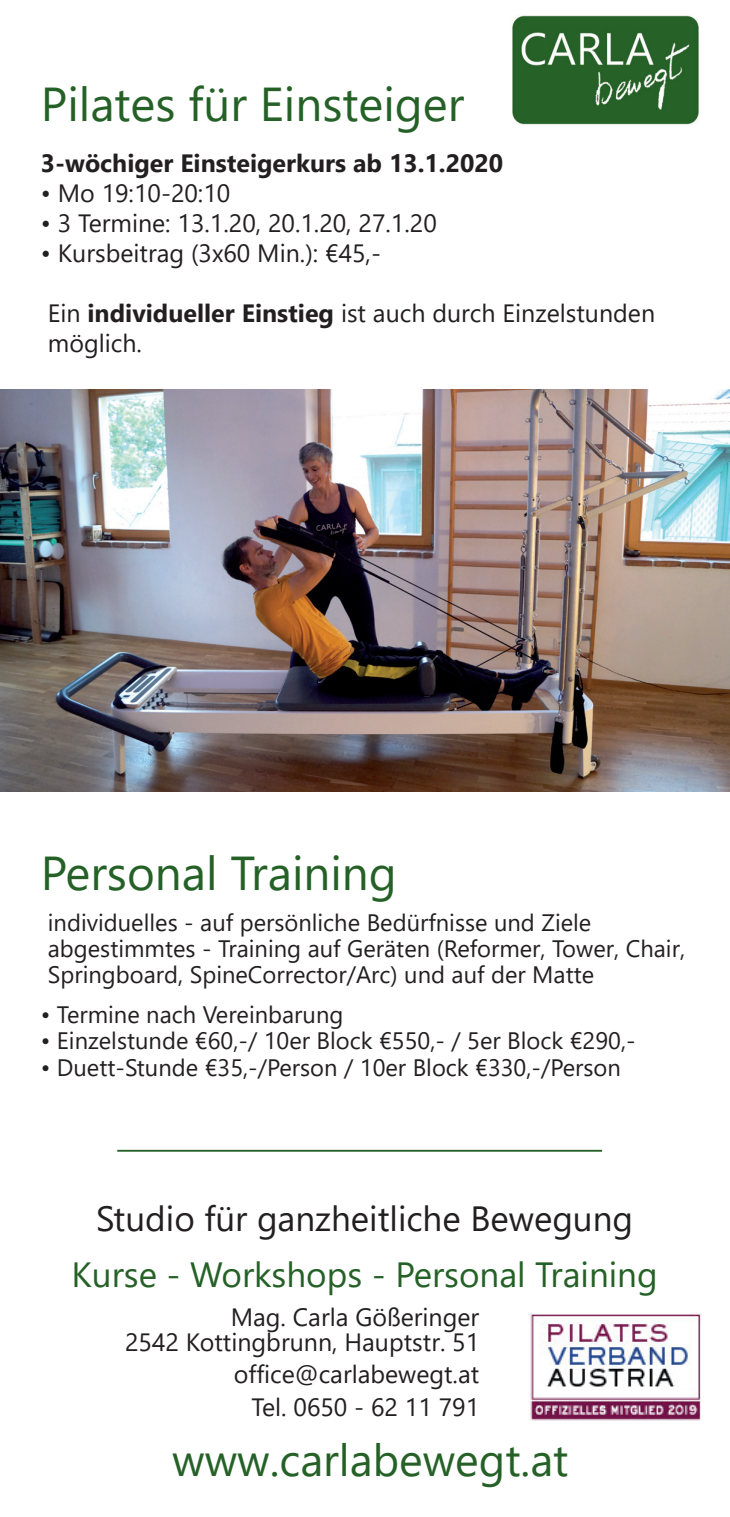
<style>
.page{position:relative;width:730px;height:1517px;background:#fff}
.page>*{position:absolute;margin:0;border:0;box-sizing:border-box;transform-origin:0 0}
.t1{font:47.5px "Segoe UI";color:#256127}
.t2{font:45px "Segoe UI";color:#256127}
.t3{font:35px "Segoe UI";color:#256127}
.t4{font:35px "Segoe UI";color:#231f20}
.t5{font:25px/30px "Segoe UI";color:#231f20;text-align:right}
.t6{font:700 25px "Segoe UI";color:#231f20}
.t7{font:23.75px/26px "Segoe UI";color:#231f20}
.s1{font-weight:700}
</style>
<div class="page">
<img style="left:512px;top:15px;width:187px;height:109px">
<img style="left:0;top:390px;width:730px;height:401px">
<img style="left:529px;top:1313px;width:172px;height:108px">
<hr style="left:117px;top:1149px;width:485px;height:2px;background:#256127">
<h1 class="t1" style="left:41px;top:59px;width:425px">Pilates für Einsteiger</h1>
<p class="t6" style="left:41px;top:139px;width:464px">3-wöchiger Einsteigerkurs ab 13.1.2020</p>
<p class="t5" style="left:41px;top:176px;width:191px">• Mo 19:10-20:10</p>
<p class="t5" style="left:41px;top:206px;width:398px">• 3 Termine: 13.1.20, 20.1.20, 27.1.20</p>
<p class="t5" style="left:41px;top:236px;width:342px">• Kursbeitrag (3x60 Min.): €45,-</p>
<p class="t5" style="left:48px;top:296px;width:609px;text-align:left">Ein <span class="s1">individueller Einstieg</span> ist auch durch Einzelstunden möglich.</p>
<h1 class="t1" style="left:41px;top:828px;width:357px">Personal Training</h1>
<p class="t7" style="left:48px;top:907px;width:639px">individuelles - auf persönliche Bedürfnisse und Ziele abgestimmtes - Training auf Geräten (Reformer, Tower, Chair,<br>Springboard, SpineCorrector/Arc) und auf der Matte</p>
<p class="t7" style="left:41px;top:999px;width:304px">• Termine nach Vereinbarung</p>
<p class="t7" style="left:41px;top:1026px;width:596px">• Einzelstunde €60,-/ 10er Block €550,- / 5er Block €290,-</p>
<p class="t7" style="left:41px;top:1052px;width:582px">• Duett-Stunde €35,-/Person / 10er Block €330,-/Person</p>
<h3 class="t4" style="left:96px;top:1185px;width:539px">Studio für ganzheitliche Bewegung</h3>
<h3 class="t3" style="left:72px;top:1241px;width:588px">Kurse - Workshops - Personal Training</h3>
<p class="t5" style="left:125px;top:1302px;width:356px;line-height:25px">Mag. Carla Gößeringer<br>2542 Kottingbrunn, Hauptstr. 51</p>
<p class="t5" style="left:234px;top:1355px;width:247px;line-height:33px">office@carlabewegt.at<br>Tel. 0650 - 62 11 791</p>
<h2 class="t2" style="left:172px;top:1417px;width:398px">www.carlabewegt.at</h2>
</div>
